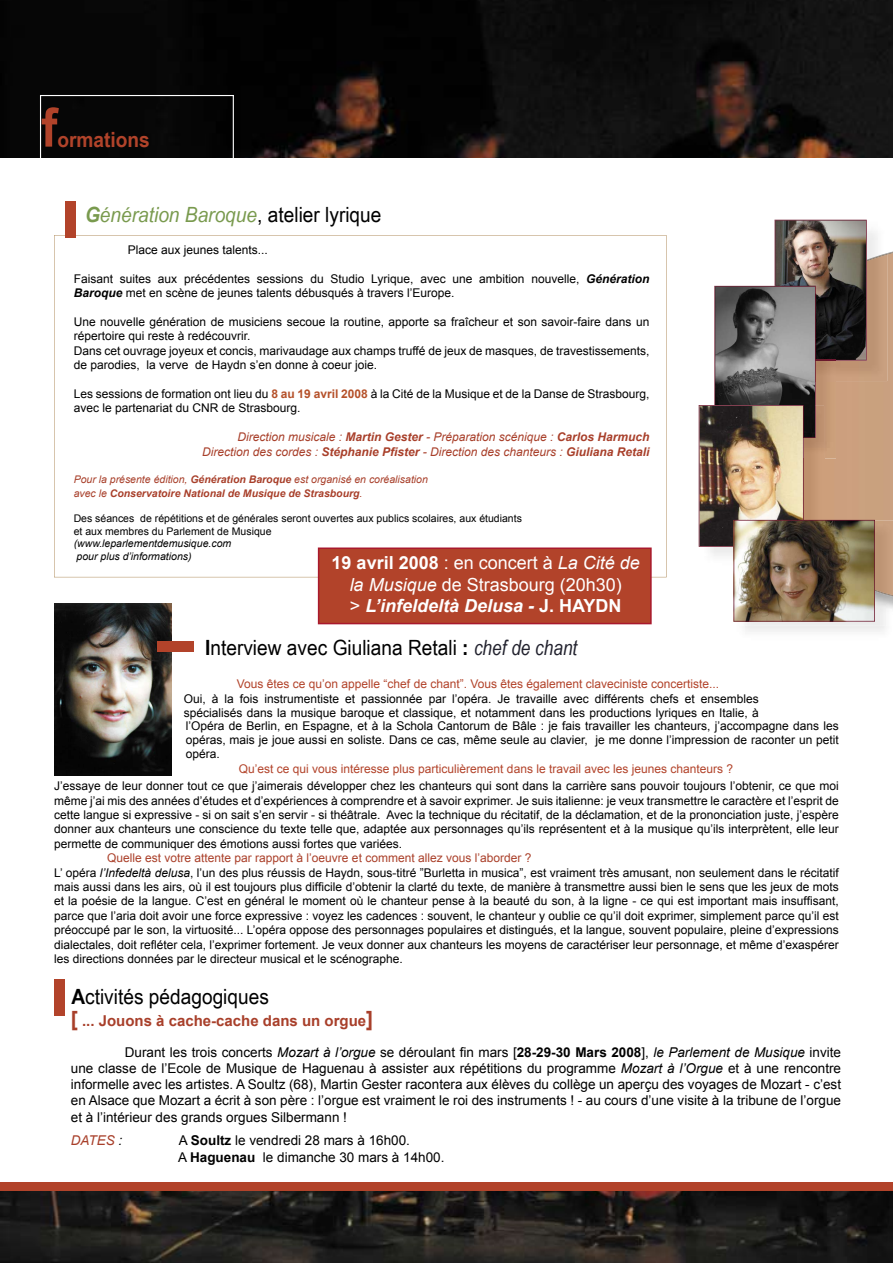
<style>
.page{position:relative;width:893px;height:1263px;background:#fff}
.page>*{position:absolute;margin:0;border:0;box-sizing:border-box;transform-origin:0 0}
.t1{font:700 54px "Arial Narrow";color:#b1432a;scale:1.11 1}
.t2{font:21px "Arial Narrow";color:#000;scale:1.11 1}
.t3{font:italic 21px "Arial Narrow";color:#799a4e;scale:1.11 1}
.t4{font:700 21px "Arial Narrow";color:#b1432a;scale:1.11 1}
.t5{font:18px/21.6px "Arial";color:#fff;text-align:center}
.t6{font:700 15px "Arial";color:#a83f2a}
.t7{font:13.5px/16.2px "Arial";color:#000;text-align:justify}
.t8{font:italic 13.5px "Arial";color:#a83f2a}
.t9{font:12px/14.4px "Arial";color:#000}
.t10{font:12px "Arial";color:#b2432a}
.t11{font:italic 12px/14.4px "Arial";color:#a83f2a;text-align:right}
.t12{font:italic 700 10.5px/14.4px "Arial";color:#a83f2a}
.t13{font:10.5px/12.6px "Arial";color:#000}
.t14{font:italic 10.5px/12.6px "Arial";color:#000}
.s1{font-weight:700}
.s2{font-style:normal;color:#000}
.s3{font-weight:700;font-style:italic}
.s4{font-weight:700;color:#b5512a}
.s5{font-weight:400}
.s6{font-style:italic}
.s7{font-style:italic;color:#22222e}
.s8{color:#aa402a}
.s9{font-size:21px}
.s10{color:#000}
</style>
<div class="page">
<img style="left:0;top:0;width:893px;height:157px">
<hr style="left:54px;top:235px;width:1px;height:342px;background:#956726">
<hr style="left:54px;top:577px;width:612px;height:1px;background:#956726">
<hr style="left:666px;top:235px;width:1px;height:342px;background:#956726">
<hr style="left:54px;top:235px;width:612px;height:1px;background:#956726">
<hr style="left:40px;top:96px;width:1px;height:75px;background:#fff">
<hr style="left:233px;top:96px;width:1px;height:75px;background:#fff">
<hr style="left:41px;top:95px;width:192px;height:1px;background:#fff">
<div style="left:65px;top:201px;width:11px;height:37px;background:#b2432a"></div>
<div style="left:54px;top:979px;width:11px;height:37px;background:#b2432a"></div>
<div style="left:319px;top:548px;width:332px;height:76px;background:#b2432a"></div>
<hr style="left:318px;top:548px;width:1px;height:76px;background:#a9192d">
<hr style="left:319px;top:623px;width:332px;height:1px;background:#a9192d">
<hr style="left:650px;top:548px;width:2px;height:76px;background:#a9192d">
<hr style="left:319px;top:547px;width:332px;height:2px;background:#a9192d">
<img style="left:867px;top:255px;width:26px;height:311px">
<svg style="left:887px;top:252px;width:6px;height:3px"></svg>
<div style="left:867px;top:261px;width:20px;height:120px;background:#c19878"></div>
<img style="left:867px;top:253px;width:20px;height:1px">
<img style="left:867px;top:254px;width:20px;height:7px">
<img style="left:0;top:1191px;width:893px;height:72px">
<div style="left:0;top:1182px;width:893px;height:9px;background:#b2432a"></div>
<img style="left:54px;top:604px;width:118px;height:172px">
<div style="left:157px;top:641px;width:37px;height:11px;background:#b2432a"></div>
<img style="left:741px;top:597px;width:152px;height:29px">
<img style="left:875px;top:566px;width:18px;height:30px">
<img style="left:734px;top:521px;width:140px;height:100px">
<hr style="left:733px;top:520px;width:1px;height:101px;background:#6e182e">
<hr style="left:734px;top:621px;width:140px;height:1px;background:#6e182e">
<hr style="left:874px;top:520px;width:1px;height:101px;background:#6e182e">
<hr style="left:734px;top:520px;width:140px;height:1px;background:#6e182e">
<img style="left:699px;top:220px;width:168px;height:327px">
<h1 class="t1" style="left:41px;top:87px;width:16px">f</h1>
<h2 class="t4" style="left:57px;top:123px;width:85px">ormations</h2>
<h2 class="t3" style="left:85px;top:200px;width:269px"><span class="s1">G</span>énération Baroque<span class="s2">, atelier lyrique</span></h2>
<p class="t9" style="left:128px;top:243px;width:142px">Place aux jeunes talents...</p>
<p class="t9" style="left:74px;top:271px;width:577px">Faisant suites aux précédentes sessions du Studio Lyrique, avec une ambition nouvelle, <span class="s3">Génération<br>Baroque</span> met en scène de jeunes talents débusqués à travers l’Europe.</p>
<p class="t9" style="left:74px;top:315px;width:577px">Une nouvelle génération de musiciens secoue la routine, apporte sa fraîcheur et son savoir-faire dans un répertoire qui reste à redécouvrir.<br>Dans cet ouvrage joyeux et concis, marivaudage aux champs truffé de jeux de masques, de travestissements, de parodies, la verve de Haydn s’en donne à coeur joie.</p>
<p class="t9" style="left:74px;top:387px;width:577px">Les sessions de formation ont lieu du <span class="s4">8 au 19 avril 2008</span> à la Cité de la Musique et de la Danse de Strasbourg, avec le partenariat du CNR de Strasbourg.</p>
<p class="t11" style="left:202px;top:430px;width:449px">Direction musicale : <span class="s1">Martin Gester</span> - Préparation scénique : <span class="s1">Carlos Harmuch<br></span>Direction des cordes : <span class="s1">Stéphanie Pfister</span> - Direction des chanteurs : <span class="s1">Giuliana Retali</span></p>
<p class="t12" style="left:74px;top:472px;width:356px"><span class="s5">Pour la présente édition,</span> Génération Baroque <span class="s5">est organisé en coréalisation avec le</span> Conservatoire National de Musique de Strasbourg<span class="s5">.</span></p>
<p class="t13" style="left:74px;top:512px;width:450px">Des séances de répétitions et de générales seront ouvertes aux publics scolaires, aux étudiants et aux membres du Parlement de Musique</p>
<p class="t14" style="left:74px;top:537px;width:159px">(www.leparlementdemusique.com pour plus d’informations)</p>
<h3 class="t5" style="left:332px;top:552px;width:310px"><span class="s1">19 avril 2008</span> : en concert à <span class="s6">La Cité de la Musique</span> de Strasbourg (20h30)<br>&gt; <span class="s3">L’infeldeltà Delusa -</span> <span class="s1">J. HAYDN</span></h3>
<h2 class="t2" style="left:205px;top:632px;width:337px"><span class="s1">I</span>nterview avec Giuliana Retali <span class="s1">:</span> <span class="s7">chef de chant</span></h2>
<p class="t10" style="left:237px;top:676px;width:484px">Vous êtes ce qu’on appelle “chef de chant”. Vous êtes également claveciniste concertiste...</p>
<p class="t9" style="left:184px;top:691px;width:577px">Oui, à la fois instrumentiste et passionnée par l’opéra. Je travaille avec différents chefs et ensembles spécialisés dans la musique baroque et classique, et notamment dans les productions lyriques en Italie, à</p>
<p class="t9" style="left:186px;top:718px;width:655px;text-align:justify">l’Opéra de Berlin, en Espagne, et à la Schola Cantorum de Bâle : je fais travailler les chanteurs, j’accompagne dans les opéras, mais je joue aussi en soliste. Dans ce cas, même seule au clavier, je me donne l’impression de raconter un petit opéra.</p>
<p class="t10" style="left:239px;top:761px;width:496px">Qu’est ce qui vous intéresse plus particulièrement dans le travail avec les jeunes chanteurs ?</p>
<p class="t9" style="left:54px;top:779px;width:786px;text-align:justify">J’essaye de leur donner tout ce que j’aimerais développer chez les chanteurs qui sont dans la carrière sans pouvoir toujours l’obtenir, ce que moi même j’ai mis des années d’études et d’expériences à comprendre et à savoir exprimer. Je suis italienne: je veux transmettre le caractère et l’esprit de cette langue si expressive - si on sait s’en servir - si théâtrale. Avec la technique du récitatif, de la déclamation, et de la prononciation juste, j’espère donner aux chanteurs une conscience du texte telle que, adaptée aux personnages qu’ils représentent et à la musique qu’ils interprètent, elle leur permette de communiquer des émotions aussi fortes que variées.</p>
<p class="t9" style="left:54px;top:851px;width:786px;text-indent:53px"><span class="s8">Quelle est votre attente par rapport à l’oeuvre et comment allez vous l’aborder ?<br></span>L’ opéra <span class="s6">l’Infedeltà delusa</span>, l’un des plus réussis de Haydn, sous-titré ”Burletta in musica”, est vraiment très amusant, non seulement dans le récitatif mais aussi dans les airs, où il est toujours plus difficile d’obtenir la clarté du texte, de manière à transmettre aussi bien le sens que les jeux de mots et la poésie de la langue. C’est en général le moment où le chanteur pense à la beauté du son, à la ligne - ce qui est important mais insuffisant, parce que l’aria doit avoir une force expressive : voyez les cadences : souvent, le chanteur y oublie ce qu’il doit exprimer, simplement parce qu’il est préoccupé par le son, la virtuosité... L’opéra oppose des personnages populaires et distingués, et la langue, souvent populaire, pleine d’expressions dialectales, doit refléter cela, l’exprimer fortement. Je veux donner aux chanteurs les moyens de caractériser leur personnage, et même d’exaspérer les directions données par le directeur musical et le scénographe.</p>
<h2 class="t2" style="left:71px;top:981px;width:180px"><span class="s1">A</span>ctivités pédagogiques</h2>
<p class="t6" style="left:71px;top:1010px;width:304px"><span class="s9">[</span> ... Jouons à cache-cache dans un orgue<span class="s9">]</span></p>
<p class="t7" style="left:71px;top:1044px;width:772px;text-indent:54px">Durant les trois concerts <span class="s6">Mozart à l’orgue</span> se déroulant fin mars [<span class="s1">28-29-30 Mars 2008</span>], <span class="s6">le Parlement de Musique</span> invite une classe de l’Ecole de Musique de Haguenau à assister aux répétitions du programme <span class="s6">Mozart à l’Orgue</span> et à une rencontre informelle avec les artistes. A Soultz (68), Martin Gester racontera aux élèves du collège un aperçu des voyages de Mozart - c’est en Alsace que Mozart a écrit à son père : l’orgue est vraiment le roi des instruments ! - au cours d’une visite à la tribune de l’orgue et à l’intérieur des grands orgues Silbermann !</p>
<p class="t8" style="left:71px;top:1132px;width:53px">DATES <span class="s10">:</span></p>
<p class="t7" style="left:178px;top:1132px;width:268px">A <span class="s1">Soultz</span> le vendredi 28 mars à 16h00.<br>A <span class="s1">Haguenau</span> le dimanche 30 mars à 14h00.</p>
</div>
